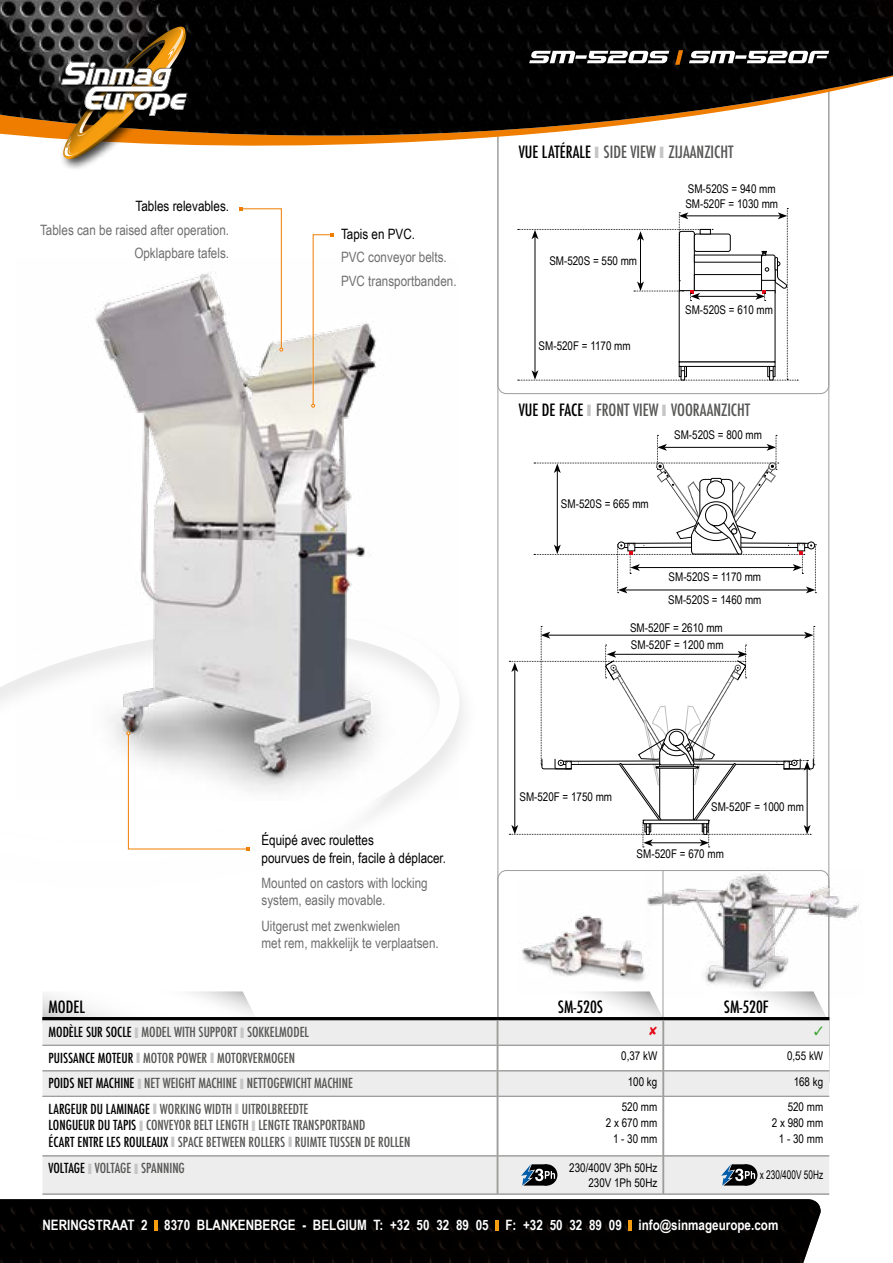
<style>
.page{position:relative;width:893px;height:1263px;background:#fff}
.page>*{position:absolute;margin:0;border:0;box-sizing:border-box;transform-origin:0 0}
.t1{font:500 condensed 16.5px "Futura";color:#575756}
.t2{font:500 condensed 16.5px "Futura";color:#000}
.t3{font:14.25px/23.5px "Arial Narrow";color:#706f6f}
.t4{font:700 14.25px "Arial Narrow";color:#fff}
.t5{font:14.25px/17.1px "Arial Narrow";color:#000}
.t6{font:500 condensed 13.5px/25.5px "Futura";color:#575756}
.t7{font:12px/16.2px "Arial Narrow";color:#000;text-align:right}
.t8{font:12px "Arial Narrow";color:#000;scale:.84 1}
.s1{color:#000}
.s2{color:#c6c6c6}
</style>
<div class="page">
<img style="left:0;top:1199px;width:821px;height:64px">
<svg style="left:0;top:680px;width:401px;height:138px"></svg>
<svg style="left:518px;top:208px;width:280px;height:173px"></svg>
<svg style="left:534px;top:435px;width:282px;height:158px"></svg>
<svg style="left:43px;top:991px;width:211px;height:26px"></svg>
<svg style="left:43px;top:1020px;width:786px;height:174px;fill:#ededed"></svg>
<svg style="left:43px;top:1046px;width:786px;height:109px"></svg>
<svg style="left:509px;top:626px;width:306px;height:221px"></svg>
<svg style="left:536px;top:1164px;width:21px;height:21px"></svg>
<svg style="left:521px;top:1164px;width:34px;height:21px"></svg>
<svg style="left:736px;top:1164px;width:21px;height:21px"></svg>
<svg style="left:721px;top:1164px;width:34px;height:21px"></svg>
<hr style="left:154px;top:1220px;width:4px;height:10px;background:#f59d0f">
<svg style="left:496px;top:1220px;width:3px;height:10px"></svg>
<svg style="left:629px;top:1220px;width:3px;height:10px"></svg>
<svg style="left:37px;top:137px;width:793px;height:50px"></svg>
<img style="left:0;top:0;width:893px;height:137px">
<div style="left:56px;top:23px;width:144px;height:149px;background:#000;opacity:.75"></div>
<svg style="left:57px;top:27px;width:135px;height:139px"></svg>
<img style="left:16px;top:272px;width:441px;height:528px">
<img style="left:522px;top:915px;width:124px;height:67px">
<img style="left:647px;top:867px;width:212px;height:130px">
<hr style="left:43px;top:1017px;width:454px;height:3px;background:#000">
<hr style="left:497px;top:1017px;width:166px;height:3px;background:#000">
<hr style="left:663px;top:1017px;width:166px;height:3px;background:#000">
<hr style="left:664px;top:1045px;width:165px;height:1px;background:#9d9d9c">
<hr style="left:43px;top:1070px;width:454px;height:1px;background:#9d9d9c">
<hr style="left:43px;top:1096px;width:454px;height:1px;background:#9d9d9c">
<hr style="left:43px;top:1155px;width:454px;height:1px;background:#9d9d9c">
<hr style="left:43px;top:1194px;width:454px;height:1px;background:#9d9d9c">
<hr style="left:498px;top:1070px;width:165px;height:1px;background:#9d9d9c">
<hr style="left:664px;top:1070px;width:165px;height:1px;background:#9d9d9c">
<hr style="left:498px;top:1096px;width:165px;height:1px;background:#9d9d9c">
<hr style="left:664px;top:1096px;width:165px;height:1px;background:#9d9d9c">
<hr style="left:498px;top:1155px;width:165px;height:1px;background:#9d9d9c">
<hr style="left:664px;top:1155px;width:165px;height:1px;background:#9d9d9c">
<hr style="left:497px;top:1194px;width:166px;height:1px;background:#9d9d9c">
<hr style="left:663px;top:1194px;width:166px;height:1px;background:#9d9d9c">
<hr style="left:43px;top:1045px;width:454px;height:1px;background:#9d9d9c">
<hr style="left:498px;top:1045px;width:165px;height:1px;background:#9d9d9c">
<hr style="left:497px;top:1096px;width:1px;height:60px;background:#9d9d9c">
<hr style="left:497px;top:1156px;width:1px;height:38px;background:#9d9d9c">
<hr style="left:663px;top:1096px;width:1px;height:60px;background:#9d9d9c">
<hr style="left:663px;top:1156px;width:1px;height:38px;background:#9d9d9c">
<svg style="left:497px;top:1020px;width:1px;height:76px"></svg>
<svg style="left:529px;top:51px;width:140px;height:12px"></svg>
<svg style="left:675px;top:50px;width:8px;height:15px"></svg>
<svg style="left:689px;top:51px;width:140px;height:12px"></svg>
<div style="left:239px;top:206px;width:45px;height:146px;background:#fff"></div>
<svg style="left:240px;top:207px;width:43px;height:144px"></svg>
<svg style="left:310px;top:233px;width:24px;height:175px"></svg>
<svg style="left:311px;top:233px;width:22px;height:175px"></svg>
<div style="left:125px;top:730px;width:125px;height:122px;background:#fff"></div>
<svg style="left:126px;top:731px;width:123px;height:119px"></svg>
<svg style="left:554px;top:991px;width:111px;height:105px"></svg>
<svg style="left:718px;top:991px;width:111px;height:44px"></svg>
<p class="t5" style="left:136px;top:197px;width:95px">Tables relevables.</p>
<p class="t3" style="left:40px;top:217px;width:191px;text-align:right">Tables can be raised after operation.<br>Opklapbare tafels.</p>
<p class="t5" style="left:341px;top:225px;width:76px">Tapis en PVC.</p>
<p class="t3" style="left:341px;top:245px;width:117px">PVC conveyor belts.<br>PVC transportbanden.</p>
<p class="t5" style="left:261px;top:831px;width:186px">Équipé avec roulettes<br>pourvues de frein, facile à déplacer.</p>
<p class="t3" style="left:261px;top:874px;width:168px;line-height:17.1px">Mounted on castors with locking system, easily movable.</p>
<p class="t3" style="left:261px;top:917px;width:179px;line-height:17.1px">Uitgerust met zwenkwielen<br>met rem, makkelijk te verplaatsen.</p>
<p class="t1" style="left:519px;top:141px;width:216px"><span class="s1">VUE LATÉRALE</span> <span class="s2">❙</span> SIDE VIEW <span class="s2">❙</span> ZIJAANZICHT</p>
<p class="t7" style="left:549px;top:252px;width:89px">SM-520S = 550 mm</p>
<p class="t7" style="left:539px;top:338px;width:93px">SM-520F = 1170 mm</p>
<p class="t7" style="left:685px;top:181px;width:94px;line-height:14.4px;text-align:left">SM-520S = 940 mm<br>SM-520F = 1030 mm</p>
<p class="t7" style="left:685px;top:301px;width:89px">SM-520S = 610 mm</p>
<p class="t1" style="left:519px;top:399px;width:233px"><span class="s1">VUE DE FACE</span> <span class="s2">❙</span> FRONT VIEW <span class="s2">❙</span> VOORAANZICHT</p>
<p class="t7" style="left:561px;top:495px;width:89px">SM-520S = 665 mm</p>
<p class="t7" style="left:674px;top:427px;width:89px">SM-520S = 800 mm</p>
<p class="t7" style="left:669px;top:568px;width:94px">SM-520S = 1170 mm</p>
<p class="t7" style="left:668px;top:591px;width:95px">SM-520S = 1460 mm</p>
<p class="t7" style="left:630px;top:619px;width:94px">SM-520F = 2610 mm</p>
<p class="t7" style="left:631px;top:636px;width:94px">SM-520F = 1200 mm</p>
<p class="t7" style="left:519px;top:788px;width:94px">SM-520F = 1750 mm</p>
<p class="t7" style="left:711px;top:798px;width:94px">SM-520F = 1000 mm</p>
<p class="t7" style="left:637px;top:846px;width:89px">SM-520F = 670 mm</p>
<p class="t2" style="left:49px;top:996px;width:38px">MODEL</p>
<p class="t2" style="left:558px;top:996px;width:47px">SM-520S</p>
<p class="t2" style="left:724px;top:996px;width:46px">SM-520F</p>
<p class="t7" style="left:621px;top:1047px;width:38px">0,37 kW</p>
<p class="t7" style="left:787px;top:1047px;width:38px">0,55 kW</p>
<p class="t7" style="left:628px;top:1073px;width:31px">100 kg</p>
<p class="t7" style="left:794px;top:1073px;width:31px">168 kg</p>
<p class="t7" style="left:606px;top:1098px;width:53px">520 mm<br>2 x 670 mm<br>1 - 30 mm</p>
<p class="t7" style="left:772px;top:1098px;width:53px">520 mm<br>2 x 980 mm<br>1 - 30 mm</p>
<p class="t7" style="left:569px;top:1160px;width:90px;line-height:14.4px">230/400V 3Ph 50Hz<br>230V 1Ph 50Hz</p>
<p class="t8" style="left:760px;top:1166px;width:77px">x 230/400V 50Hz</p>
<p class="t6" style="left:49px;top:1019px;width:306px"><span class="s1">MODÈLE SUR SOCLE</span> <span class="s2">❙</span> MODEL WITH SUPPORT <span class="s2">❙</span> SOKKELMODEL <span class="s1">PUISSANCE MOTEUR</span> <span class="s2">❙</span> MOTOR POWER <span class="s2">❙</span> MOTORVERMOGEN<br><span class="s1">POIDS NET MACHINE</span> <span class="s2">❙</span> NET WEIGHT MACHINE <span class="s2">❙</span> NETTOGEWICHT MACHINE <span class="s1">LARGEUR DU LAMINAGE</span> <span class="s2">❙</span> WORKING WIDTH <span class="s2">❙</span> UITROLBREEDTE</p>
<p class="t6" style="left:49px;top:1117px;width:363px;line-height:16.5px"><span class="s1">LONGUEUR DU TAPIS</span> <span class="s2">❙</span> CONVEYOR BELT LENGTH <span class="s2">❙</span> LENGTE TRANSPORTBAND<br><span class="s1">ÉCART ENTRE LES ROULEAUX</span> <span class="s2">❙</span> SPACE BETWEEN ROLLERS <span class="s2">❙</span> RUIMTE TUSSEN DE ROLLEN</p>
<p class="t6" style="left:49px;top:1155px;width:138px"><span class="s1">VOLTAGE</span> <span class="s2">❙</span> VOLTAGE <span class="s2">❙</span> SPANNING</p>
<p class="t4" style="left:43px;top:1215px;width:737px">NERINGSTRAAT 2 8370 BLANKENBERGE - BELGIUM T: +32 50 32 89 05 F: +32 50 32 89 09 info@sinmageurope.com</p>
</div>
